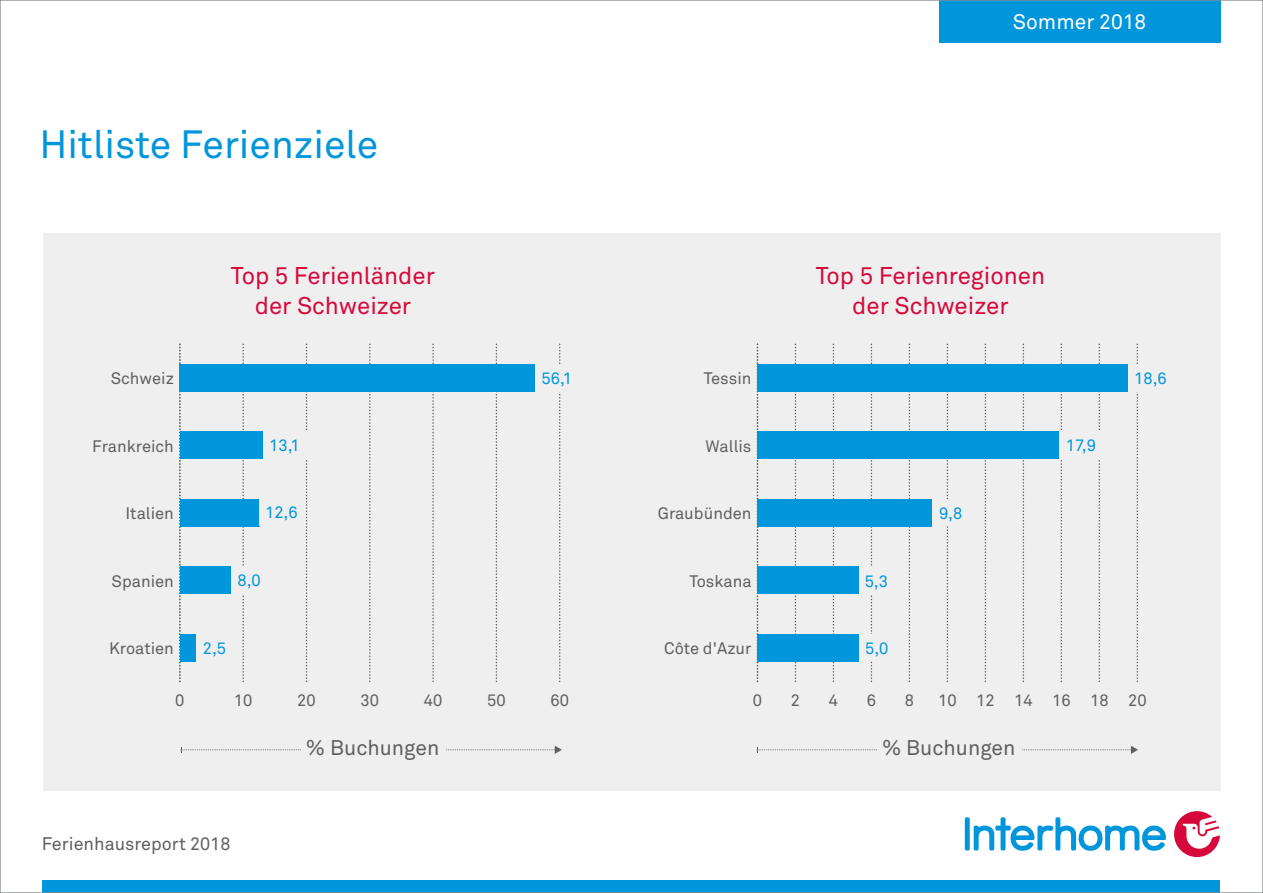
<style>
.page{position:relative;width:1263px;height:893px;background:#fff}
.page>*{position:absolute;margin:0;border:0;box-sizing:border-box;transform-origin:0 0}
.t1{font:39px "Akkurat Pro";color:#0096db}
.t2{font:24px/30px "Akkurat Pro";color:#d6083b;text-align:center}
.t3{font:21px "Akkurat Pro";color:#5f5f5e}
.t4{font:21px "Akkurat Pro";color:#fff}
.t5{font:18px "Akkurat Pro";color:#5f5f62}
.t6{font:16.5px "Akkurat Pro";color:#5f5f5e}
.t7{font:16.5px "Akkurat Pro";color:#0096db}
</style>
<div class="page">
<div style="left:43px;top:880px;width:1177px;height:13px;background:#0096db"></div>
<div style="left:965px;top:817px;width:5px;height:33px;background:#0096db;border-radius:2px"></div>
<svg style="left:974px;top:817px;width:192px;height:34px"></svg>
<svg style="left:1174px;top:811px;width:46px;height:46px"></svg>
<div style="left:939px;top:0;width:281px;height:43px;background:#0096db"></div>
<div style="left:43px;top:234px;width:1177px;height:557px;background:#efefef"></div>
<svg style="left:447px;top:746px;width:115px;height:8px"></svg>
<svg style="left:181px;top:747px;width:120px;height:5px"></svg>
<svg style="left:795px;top:344px;width:1px;height:337px"></svg>
<svg style="left:833px;top:344px;width:1px;height:337px"></svg>
<svg style="left:871px;top:344px;width:1px;height:337px"></svg>
<svg style="left:909px;top:344px;width:1px;height:337px"></svg>
<svg style="left:947px;top:344px;width:1px;height:337px"></svg>
<svg style="left:985px;top:344px;width:1px;height:337px"></svg>
<svg style="left:1022px;top:344px;width:2px;height:337px"></svg>
<svg style="left:1060px;top:344px;width:2px;height:337px"></svg>
<svg style="left:1098px;top:344px;width:2px;height:337px"></svg>
<svg style="left:1136px;top:344px;width:2px;height:337px"></svg>
<svg style="left:757px;top:344px;width:10px;height:337px"></svg>
<div style="left:757px;top:364px;width:370px;height:27px;background:#0096db"></div>
<div style="left:757px;top:432px;width:302px;height:27px;background:#0096db"></div>
<div style="left:757px;top:499px;width:175px;height:27px;background:#0096db"></div>
<div style="left:757px;top:567px;width:102px;height:27px;background:#0096db"></div>
<div style="left:757px;top:634px;width:102px;height:27px;background:#0096db"></div>
<svg style="left:242px;top:344px;width:2px;height:337px"></svg>
<svg style="left:306px;top:344px;width:1px;height:337px"></svg>
<svg style="left:369px;top:344px;width:2px;height:337px"></svg>
<svg style="left:432px;top:344px;width:2px;height:337px"></svg>
<svg style="left:496px;top:344px;width:1px;height:337px"></svg>
<svg style="left:559px;top:344px;width:1px;height:337px"></svg>
<svg style="left:179px;top:344px;width:10px;height:337px"></svg>
<div style="left:180px;top:364px;width:355px;height:27px;background:#0096db"></div>
<div style="left:180px;top:432px;width:83px;height:27px;background:#0096db"></div>
<div style="left:180px;top:499px;width:80px;height:27px;background:#0096db"></div>
<div style="left:180px;top:567px;width:50px;height:27px;background:#0096db"></div>
<div style="left:180px;top:634px;width:16px;height:27px;background:#0096db"></div>
<svg style="left:1023px;top:746px;width:115px;height:8px"></svg>
<svg style="left:757px;top:747px;width:120px;height:5px"></svg>
<div style="left:1128px;top:364px;width:46px;height:27px;background:#efefef"></div>
<div style="left:1060px;top:432px;width:46px;height:27px;background:#efefef"></div>
<div style="left:933px;top:499px;width:35px;height:27px;background:#efefef"></div>
<div style="left:859px;top:567px;width:34px;height:27px;background:#efefef"></div>
<div style="left:859px;top:634px;width:35px;height:27px;background:#efefef"></div>
<div style="left:535px;top:364px;width:47px;height:27px;background:#efefef"></div>
<div style="left:263px;top:432px;width:46px;height:27px;background:#efefef"></div>
<div style="left:259px;top:499px;width:46px;height:27px;background:#efefef"></div>
<div style="left:231px;top:567px;width:47px;height:27px;background:#efefef"></div>
<p class="t4" style="left:1013px;top:10px;width:135px">Sommer 2018</p>
<h1 class="t1" style="left:39px;top:122px;width:340px">Hitliste Ferienziele</h1>
<h2 class="t2" style="left:231px;top:261px;width:206px">Top 5 Ferienländer der Schweizer</h2>
<h2 class="t2" style="left:816px;top:261px;width:231px">Top 5 Ferienregionen der Schweizer</h2>
<p class="t6" style="left:111px;top:369px;width:65px">Schweiz</p>
<p class="t7" style="left:541px;top:368px;width:32px">56,1</p>
<p class="t6" style="left:704px;top:369px;width:49px">Tessin</p>
<p class="t7" style="left:1134px;top:368px;width:34px">18,6</p>
<p class="t6" style="left:92px;top:436px;width:83px">Frankreich</p>
<p class="t7" style="left:269px;top:436px;width:32px">13,1</p>
<p class="t6" style="left:705px;top:436px;width:47px">Wallis</p>
<p class="t7" style="left:1066px;top:436px;width:32px">17,9</p>
<p class="t6" style="left:126px;top:504px;width:50px">Italien</p>
<p class="t7" style="left:265px;top:503px;width:34px">12,6</p>
<p class="t6" style="left:658px;top:504px;width:95px">Graubünden</p>
<p class="t7" style="left:939px;top:503px;width:25px">9,8</p>
<p class="t6" style="left:112px;top:571px;width:64px">Spanien</p>
<p class="t7" style="left:237px;top:571px;width:25px">8,0</p>
<p class="t6" style="left:689px;top:571px;width:64px">Toskana</p>
<p class="t7" style="left:865px;top:571px;width:25px">5,3</p>
<p class="t6" style="left:109px;top:639px;width:66px">Kroatien</p>
<p class="t7" style="left:203px;top:638px;width:25px">2,5</p>
<p class="t6" style="left:664px;top:639px;width:89px">Côte d'Azur</p>
<p class="t7" style="left:865px;top:638px;width:25px">5,0</p>
<p class="t6" style="left:175px;top:691px;width:11px">0</p>
<p class="t6" style="left:234px;top:691px;width:20px">10</p>
<p class="t6" style="left:297px;top:691px;width:20px">20</p>
<p class="t6" style="left:361px;top:691px;width:20px">30</p>
<p class="t6" style="left:424px;top:691px;width:20px">40</p>
<p class="t6" style="left:487px;top:691px;width:20px">50</p>
<p class="t6" style="left:550px;top:691px;width:20px">60</p>
<p class="t6" style="left:753px;top:691px;width:11px">0</p>
<p class="t6" style="left:791px;top:691px;width:11px">2</p>
<p class="t6" style="left:829px;top:691px;width:11px">4</p>
<p class="t6" style="left:867px;top:691px;width:11px">6</p>
<p class="t6" style="left:905px;top:691px;width:11px">8</p>
<p class="t6" style="left:938px;top:691px;width:210px">10 12 14 16 18 20</p>
<p class="t3" style="left:306px;top:736px;width:135px">% Buchungen</p>
<p class="t3" style="left:882px;top:736px;width:135px">% Buchungen</p>
<p class="t5" style="left:42px;top:834px;width:190px">Ferienhausreport 2018</p>
</div>
